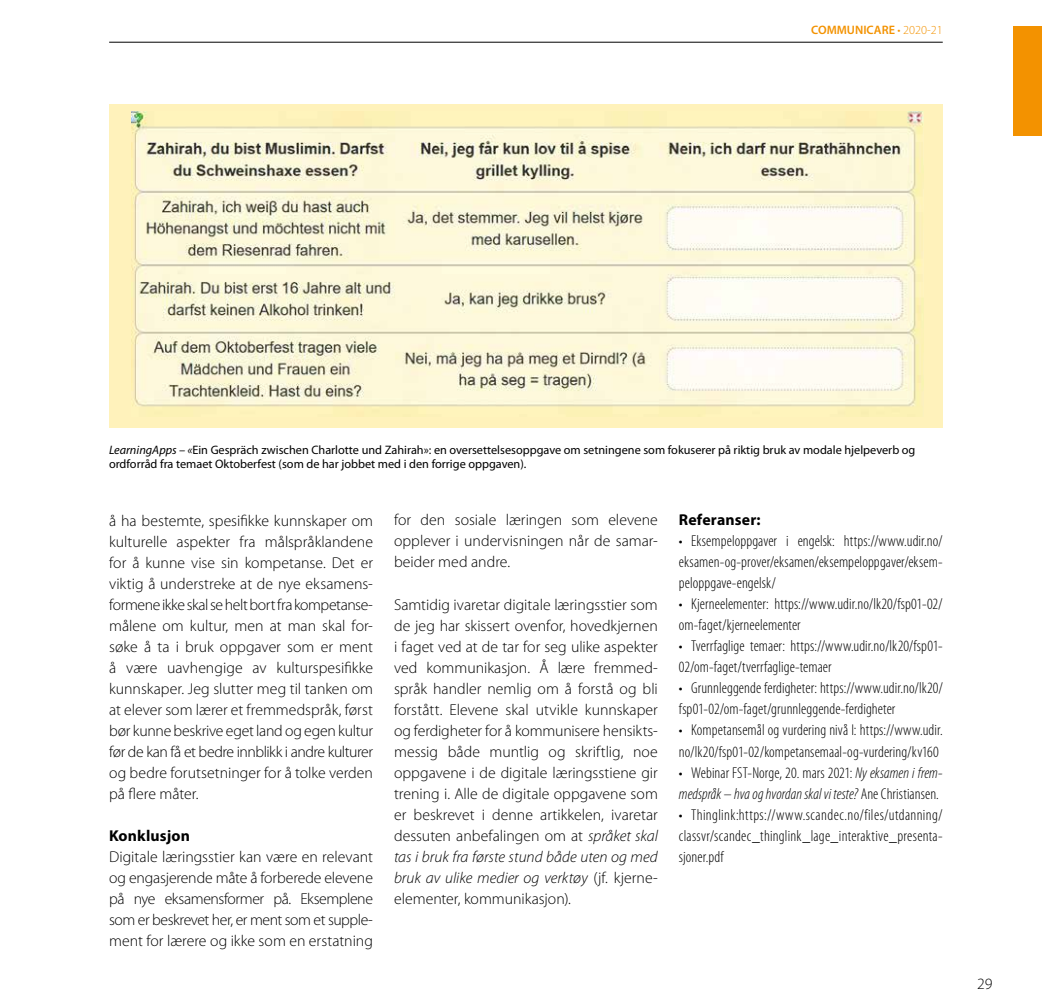
<style>
.page{position:relative;width:1042px;height:1008px;background:#fff}
.page>*{position:absolute;margin:0;border:0;box-sizing:border-box;transform-origin:0 0}
.t1{font:300 15.75px/21px "Myriad Pro";color:#000;text-align:justify}
.t2{font:300 condensed 15.75px/21px "Myriad Pro";letter-spacing:.005em;color:#000}
.t3{font:italic 300 condensed 15.75px/21px "Myriad Pro";letter-spacing:-.005em;color:#000}
.t4{font:700 15.75px "Myriad Pro";letter-spacing:.01em;color:#000}
.t5{font:12.25px/14.7px "Myriad Pro";color:#000}
.t6{font:600 12.25px "Myriad Pro";color:#f39200}
.s1{font-weight:300}
.s2{font-style:italic}
.s3{font-style:normal}
</style>
<div class="page">
<div style="left:109px;top:104px;width:834px;height:324px;background:#fff2bb"></div>
<img style="left:131px;top:112px;width:792px;height:295px">
<hr style="left:109px;top:42px;width:834px;height:1px;background:#000">
<div style="left:1014px;top:26px;width:28px;height:110px;background:#f39200"></div>
<p class="t6" style="left:811px;top:24px;width:133px">COMMUNICARE <span class="s1">• 2020-21</span></p>
<p class="t5" style="left:109px;top:442px;width:808px"><span class="s2">LearningApps – «</span>Ein Gespräch zwischen Charlotte und Zahirah»: en oversettelsesoppgave om setningene som fokuserer på riktig bruk av modale hjelpeverb og ordforråd fra temaet Oktoberfest (som de har jobbet med i den forrige oppgaven).</p>
<p class="t1" style="left:109px;top:510px;width:265px">å ha bestemte, spesifikke kunnskaper om kulturelle aspekter fra målspråklandene for å kunne vise sin kompetanse. Det er viktig å understreke at de nye eksamens&shy;formene ikke skal se helt bort fra kompetanse&shy;målene om kultur, men at man skal for&shy;søke å ta i bruk oppgaver som er ment å være uavhengige av kulturspesifikke kunnskaper. Jeg slutter meg til tanken om at elever som lærer et fremmedspråk, først bør kunne beskrive eget land og egen kultur før de kan få et bedre innblikk i andre kulturer og bedre forutsetninger for å tolke verden på flere måter.</p>
<p class="t4" style="left:109px;top:826px;width:82px">Konklusjon</p>
<p class="t1" style="left:109px;top:845px;width:265px">Digitale læringsstier kan være en relevant og engasjerende måte å forberede elevene på nye eksamensformer på. Eksemplene som er beskrevet her, er ment som et supple&shy;ment for lærere og ikke som en erstatning</p>
<p class="t1" style="left:394px;top:509px;width:265px">for den sosiale læringen som elevene opplever i undervisningen når de samar&shy;beider med andre.</p>
<p class="t1" style="left:394px;top:593px;width:265px">Samtidig ivaretar digitale læringsstier som de jeg har skissert ovenfor, hovedkjernen i faget ved at de tar for seg ulike aspekter ved kommunikasjon. Å lære fremmed&shy;språk handler nemlig om å forstå og bli forstått. Elevene skal utvikle kunnskaper og ferdigheter for å kommunisere hensikts&shy;messig både muntlig og skriftlig, noe oppgavene i de digitale læringsstiene gir trening i. Alle de digitale oppgavene som er beskrevet i denne artikkelen, ivaretar dessuten anbefalingen om at <span class="s2">språket skal tas i bruk fra første stund både uten og med bruk av ulike medier og verktøy</span> (jf. kjerne&shy;elementer, kommunikasjon).</p>
<p class="t4" style="left:679px;top:511px;width:83px">Referanser:</p>
<p class="t2" style="left:679px;top:530px;width:265px;text-align:justify">• Eksempeloppgaver i engelsk: https://www.udir.no/ eksamen-og-prover/eksamen/eksempeloppgaver/eksem&shy;peloppgave-engelsk/</p>
<p class="t2" style="left:679px;top:593px;width:265px">• Kjerneelementer: https://www.udir.no/lk20/fsp01-02/ om-faget/kjerneelementer</p>
<p class="t2" style="left:679px;top:635px;width:265px">• Tverrfaglige temaer: https://www.udir.no/lk20/fsp01-<br>02/om-faget/tverrfaglige-temaer</p>
<p class="t2" style="left:679px;top:677px;width:265px">• Grunnleggende ferdigheter: https://www.udir.no/lk20/ fsp01-02/om-faget/grunnleggende-ferdigheter</p>
<p class="t2" style="left:679px;top:719px;width:265px">• Kompetansemål og vurdering nivå I: https://www.udir. no/lk20/fsp01-02/kompetansemaal-og-vurdering/kv160</p>
<p class="t3" style="left:679px;top:761px;width:265px"><span class="s3">• Webinar FST-Norge, 20. mars 2021:</span> Ny eksamen i frem&shy;medspråk – hva og hvordan skal vi teste? <span class="s3">Ane Christiansen.</span></p>
<p class="t2" style="left:679px;top:803px;width:265px;text-align:justify">• Thinglink:https://www.scandec.no/files/utdanning/ classvr/scandec_thinglink_lage_interaktive_presenta&shy;sjoner.pdf</p>
<p class="t1" style="left:977px;top:973px;width:17px">29</p>
</div>
